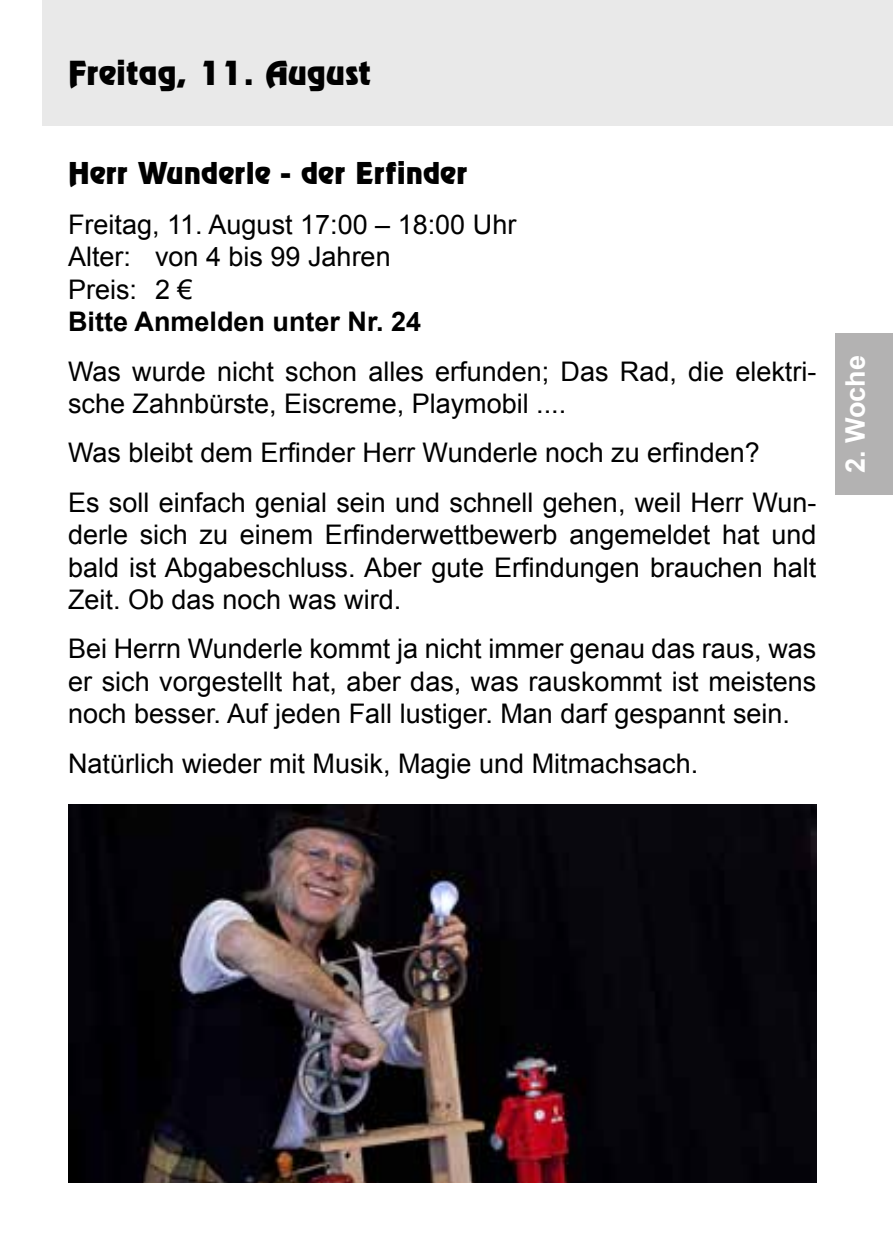
<style>
.page{position:relative;width:893px;height:1259px;background:#fff}
.page>*{position:absolute;margin:0;border:0;box-sizing:border-box;transform-origin:0 0}
.t1{font:33px "Revue BT";color:#000}
.t2{font:30px "Revue BT";color:#000}
.t3{font:27px/32.4px "Arial";color:#000}
.t4{font:700 27px "Arial";color:#000}
.t5{font:700 27px "Arial";color:#fff}
</style>
<div class="page">
<div style="left:43px;top:0;width:850px;height:125px;background:#e9e9e9"></div>
<div style="left:835px;top:333px;width:58px;height:162px;background:#b3b2b2"></div>
<img style="left:68px;top:804px;width:748px;height:378px">
<p class="t1" style="left:68px;top:53px;width:305px">Freitag, 11. August</p>
<p class="t2" style="left:68px;top:155px;width:401px">Herr Wunderle - der Erfinder</p>
<p class="t3" style="left:68px;top:208px;width:450px">Freitag, 11. August 17:00 – 18:00 Uhr<br>Alter: von 4 bis 99 Jahren<br>Preis: 2 €</p>
<p class="t4" style="left:68px;top:304px;width:355px">Bitte Anmelden unter Nr. 24</p>
<p class="t3" style="left:68px;top:355px;width:750px">Was wurde nicht schon alles erfunden; Das Rad, die elektri&shy;sche Zahnbürste, Eiscreme, Playmobil ....</p>
<p class="t3" style="left:68px;top:428px;width:750px;line-height:49.5px">Was bleibt dem Erfinder Herr Wunderle noch zu erfinden?<br>Es soll einfach genial sein und schnell gehen, weil Herr Wun-</p>
<p class="t3" style="left:68px;top:519px;width:750px;text-align:justify">derle sich zu einem Erfinderwettbewerb angemeldet hat und bald ist Abgabeschluss. Aber gute Erfindungen brauchen halt Zeit. Ob das noch was wird.</p>
<p class="t3" style="left:68px;top:633px;width:750px;text-align:justify">Bei Herrn Wunderle kommt ja nicht immer genau das raus, was er sich vorgestellt hat, aber das, was rauskommt ist meistens noch besser. Auf jeden Fall lustiger. Man darf gespannt sein.</p>
<p class="t3" style="left:68px;top:747px;width:632px">Natürlich wieder mit Musik, Magie und Mitmachsach.</p>
<p class="t5" style="left:838px;top:473px;width:120px;rotate:-90deg">2. Woche</p>
</div>
